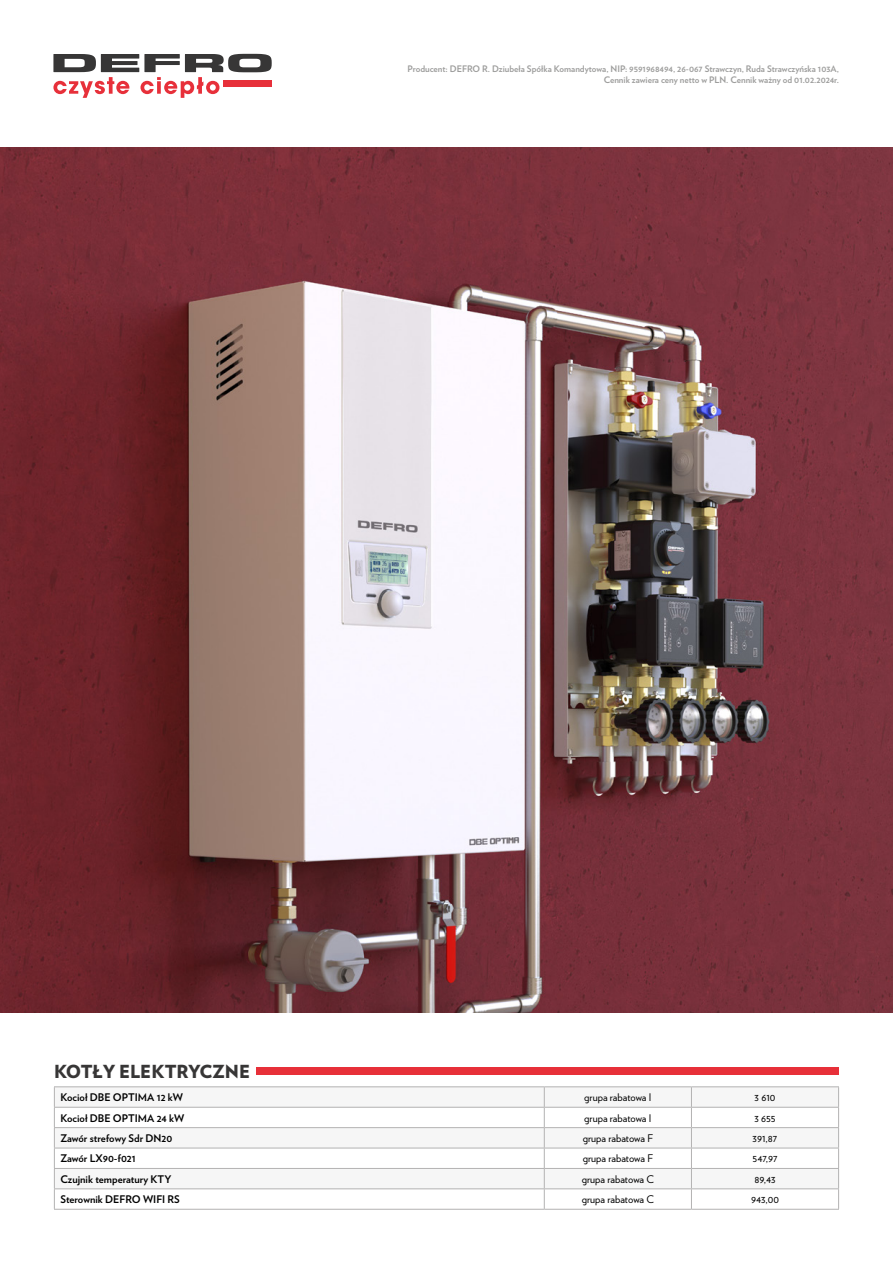
<style>
.page{position:relative;width:893px;height:1263px;background:#fff}
.page>*{position:absolute;margin:0;border:0;box-sizing:border-box;transform-origin:0 0}
.t1{font:900 18px "Verlag";color:#373636}
.t2{font:10.5px "Verlag";color:#000}
.t3{font:700 10.5px "Verlag";color:#000}
.t4{font:700 9px/10.8px "Verlag";color:#9d9d9c;text-align:right}
</style>
<div class="page">
<div style="left:256px;top:1068px;width:583px;height:7px;background:#e73039"></div>
<svg style="left:53px;top:54px;width:219px;height:44px"></svg>
<svg style="left:55px;top:1087px;width:783px;height:101px;fill:#f6f6f6"></svg>
<hr style="left:54px;top:1086px;width:490px;height:1px;background:#b3b2b2">
<hr style="left:544px;top:1086px;width:147px;height:1px;background:#b3b2b2">
<hr style="left:691px;top:1086px;width:148px;height:1px;background:#b3b2b2">
<hr style="left:54px;top:1107px;width:490px;height:1px;background:#b3b2b2">
<hr style="left:544px;top:1107px;width:147px;height:1px;background:#b3b2b2">
<hr style="left:691px;top:1107px;width:148px;height:1px;background:#b3b2b2">
<hr style="left:54px;top:1127px;width:490px;height:1px;background:#b3b2b2">
<hr style="left:544px;top:1127px;width:147px;height:1px;background:#b3b2b2">
<hr style="left:691px;top:1127px;width:148px;height:1px;background:#b3b2b2">
<hr style="left:54px;top:1148px;width:490px;height:1px;background:#b3b2b2">
<hr style="left:544px;top:1148px;width:147px;height:1px;background:#b3b2b2">
<hr style="left:691px;top:1148px;width:148px;height:1px;background:#b3b2b2">
<hr style="left:54px;top:1168px;width:490px;height:1px;background:#b3b2b2">
<hr style="left:544px;top:1168px;width:147px;height:1px;background:#b3b2b2">
<hr style="left:691px;top:1168px;width:148px;height:1px;background:#b3b2b2">
<hr style="left:54px;top:1188px;width:490px;height:1px;background:#b3b2b2">
<svg style="left:54px;top:1087px;width:1px;height:122px"></svg>
<hr style="left:544px;top:1188px;width:147px;height:1px;background:#b3b2b2">
<svg style="left:544px;top:1087px;width:1px;height:122px"></svg>
<hr style="left:691px;top:1188px;width:148px;height:1px;background:#b3b2b2">
<svg style="left:691px;top:1087px;width:1px;height:122px"></svg>
<svg style="left:838px;top:1087px;width:1px;height:122px"></svg>
<hr style="left:54px;top:1209px;width:490px;height:1px;background:#b3b2b2">
<hr style="left:544px;top:1209px;width:147px;height:1px;background:#b3b2b2">
<hr style="left:691px;top:1209px;width:148px;height:1px;background:#b3b2b2">
<img style="left:0;top:148px;width:893px;height:864px">
<p class="t4" style="left:407px;top:63px;width:433px">Producent: DEFRO R. Dziubeła Spółka Komandytowa, NIP: 9591968494, 26-067 Strawczyn, Ruda Strawczyńska 103A,<br>Cennik zawiera ceny netto w PLN. Cennik ważny od 01.02.2024r.</p>
<h1 class="t1" style="left:54px;top:1056px;width:198px">KOTŁY ELEKTRYCZNE</h1>
<p class="t3" style="left:60px;top:1089px;width:124px">Kocioł DBE OPTIMA 12 kW</p>
<p class="t2" style="left:584px;top:1089px;width:69px">grupa rabatowa I</p>
<p class="t2" style="left:754px;top:1089px;width:23px">3 610</p>
<p class="t3" style="left:60px;top:1109px;width:125px">Kocioł DBE OPTIMA 24 kW</p>
<p class="t2" style="left:584px;top:1110px;width:69px">grupa rabatowa I</p>
<p class="t2" style="left:754px;top:1110px;width:23px">3 655</p>
<p class="t3" style="left:60px;top:1130px;width:113px">Zawór strefowy Sdr DN20</p>
<p class="t2" style="left:583px;top:1130px;width:72px">grupa rabatowa F</p>
<p class="t2" style="left:753px;top:1130px;width:26px">391,87</p>
<p class="t3" style="left:60px;top:1150px;width:77px">Zawór LX90-f021</p>
<p class="t2" style="left:583px;top:1151px;width:72px">grupa rabatowa F</p>
<p class="t2" style="left:752px;top:1151px;width:26px">547,97</p>
<p class="t3" style="left:60px;top:1171px;width:113px">Czujnik temperatury KTY</p>
<p class="t2" style="left:582px;top:1171px;width:74px">grupa rabatowa C</p>
<p class="t2" style="left:754px;top:1171px;width:23px">89,43</p>
<p class="t3" style="left:60px;top:1191px;width:121px">Sterownik DEFRO WIFI RS</p>
<p class="t2" style="left:582px;top:1191px;width:74px">grupa rabatowa C</p>
<p class="t2" style="left:751px;top:1191px;width:29px">943,00</p>
</div>
